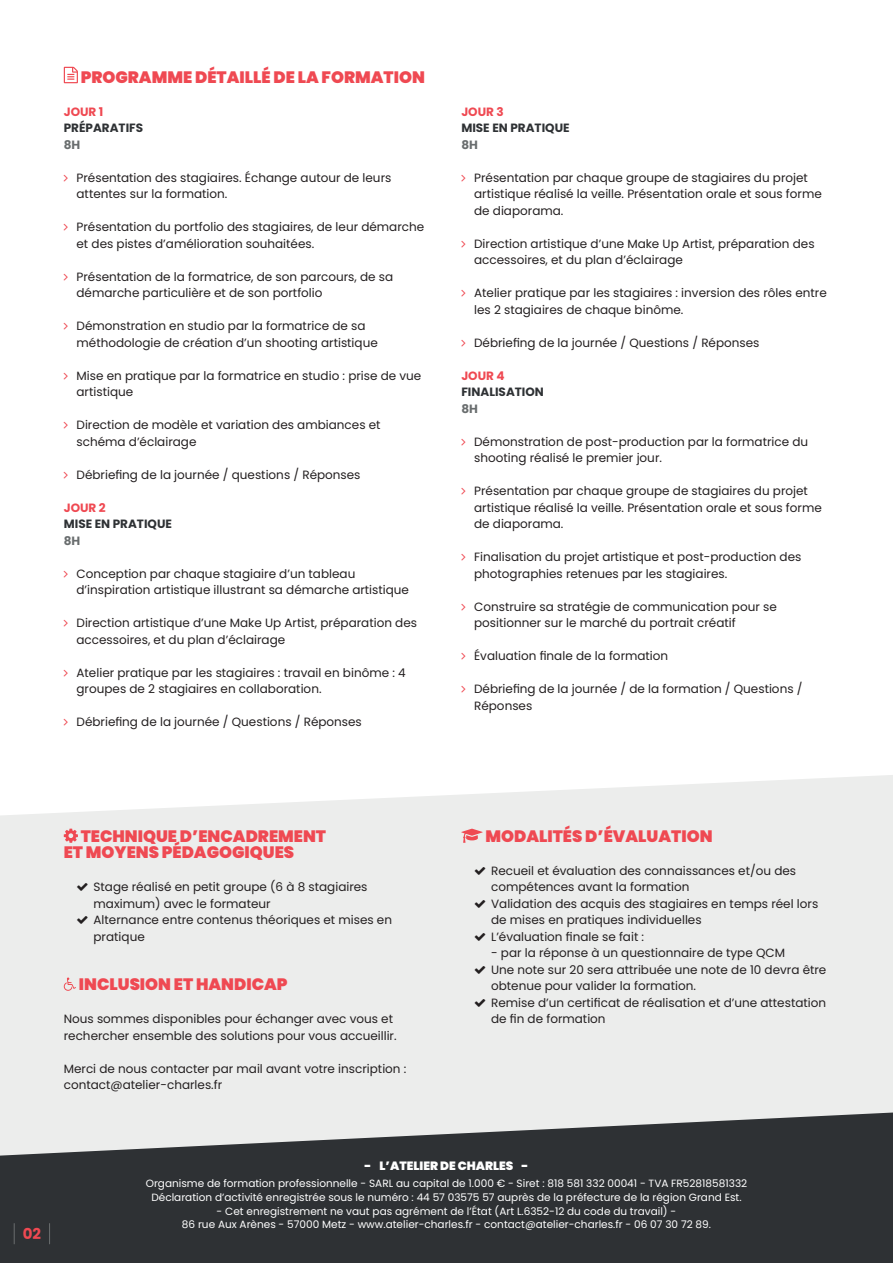
<style>
.page{position:relative;width:893px;height:1263px;background:#fff}
.page>*{position:absolute;margin:0;border:0;box-sizing:border-box;transform-origin:0 0}
.Titre{font:900 16.5px/16.5px "Poppins";color:#ef4952}
.t1{font:700 15px "Poppins";color:#ef4952}
.t2{font:12px/16.5px "Poppins";color:#231f20}
.Jour{font:700 12px/16.5px "Poppins";color:#2e3134}
.t3{font:900 12px "Poppins";color:#fff}
.t4{font:10.5px "Poppins";color:#fff}
.s1{color:#ef4952}
.s2{color:#696d6e}
</style>
<div class="page">
<div style="left:0;top:775px;width:893px;height:337px;background:#ecedec"></div>
<svg style="left:0;top:1112px;width:893px;height:151px;background:#494c4e"></svg>
<svg style="left:64px;top:67px;width:14px;height:16px"></svg>
<svg style="left:64px;top:829px;width:14px;height:14px"></svg>
<svg style="left:64px;top:977px;width:12px;height:14px"></svg>
<svg style="left:461px;top:829px;width:22px;height:14px"></svg>
<svg style="left:14px;top:1223px;width:1px;height:21px"></svg>
<svg style="left:49px;top:1223px;width:1px;height:21px"></svg>
<svg style="left:77px;top:883px;width:11px;height:8px"></svg>
<svg style="left:77px;top:916px;width:11px;height:8px"></svg>
<svg style="left:475px;top:866px;width:10px;height:8px"></svg>
<svg style="left:475px;top:899px;width:10px;height:8px"></svg>
<svg style="left:475px;top:932px;width:10px;height:8px"></svg>
<svg style="left:475px;top:965px;width:10px;height:8px"></svg>
<svg style="left:475px;top:998px;width:10px;height:8px"></svg>
<p class="Titre" style="left:81px;top:69px;width:346px">PROGRAMME DÉTAILLÉ DE LA FORMATION</p>
<p class="Jour" style="left:64px;top:103px;width:81px"><span class="s1">JOUR 1<br></span>PRÉPARATIFS<br><span class="s2">8H</span></p>
<p class="t2" style="left:77px;top:169px;width:316px">Présentation des stagiaires. Échange autour de leurs attentes sur la formation.</p>
<p class="t2" style="left:77px;top:219px;width:349px">Présentation du portfolio des stagiaires, de leur démarche et des pistes d’amélioration souhaitées.</p>
<p class="t2" style="left:77px;top:268px;width:318px">Présentation de la formatrice, de son parcours, de sa démarche particulière et de son portfolio</p>
<p class="t2" style="left:77px;top:318px;width:303px">Démonstration en studio par la formatrice de sa méthodologie de création d’un shooting artistique</p>
<p class="t2" style="left:77px;top:367px;width:346px">Mise en pratique par la formatrice en studio : prise de vue artistique</p>
<p class="t2" style="left:77px;top:417px;width:306px">Direction de modèle et variation des ambiances et schéma d’éclairage</p>
<p class="t2" style="left:77px;top:466px;width:286px">Débriefing de la journée / questions / Réponses</p>
<p class="Jour" style="left:64px;top:499px;width:110px"><span class="s1">JOUR 2<br></span>MISE EN PRATIQUE<br><span class="s2">8H</span></p>
<p class="t2" style="left:77px;top:565px;width:334px">Conception par chaque stagiaire d’un tableau d’inspiration artistique illustrant sa démarche artistique</p>
<p class="t2" style="left:77px;top:615px;width:342px">Direction artistique d’une Make Up Artist, préparation des accessoires, et du plan d’éclairage</p>
<p class="t2" style="left:77px;top:664px;width:331px">Atelier pratique par les stagiaires : travail en binôme : 4 groupes de 2 stagiaires en collaboration.</p>
<p class="t2" style="left:77px;top:714px;width:287px">Débriefing de la journée / Questions / Réponses</p>
<p class="Jour" style="left:461px;top:103px;width:110px"><span class="s1">JOUR 3<br></span>MISE EN PRATIQUE<br><span class="s2">8H</span></p>
<p class="t2" style="left:474px;top:169px;width:349px">Présentation par chaque groupe de stagiaires du projet artistique réalisé la veille. Présentation orale et sous forme de diaporama.</p>
<p class="t2" style="left:474px;top:235px;width:342px">Direction artistique d’une Make Up Artist, préparation des accessoires, et du plan d’éclairage</p>
<p class="t2" style="left:474px;top:285px;width:354px">Atelier pratique par les stagiaires : inversion des rôles entre les 2 stagiaires de chaque binôme.</p>
<p class="t2" style="left:474px;top:334px;width:287px">Débriefing de la journée / Questions / Réponses</p>
<p class="Jour" style="left:461px;top:367px;width:84px"><span class="s1">JOUR 4<br></span>FINALISATION<br><span class="s2">8H</span></p>
<p class="t2" style="left:474px;top:433px;width:336px">Démonstration de post-production par la formatrice du shooting réalisé le premier jour.</p>
<p class="t2" style="left:474px;top:483px;width:349px">Présentation par chaque groupe de stagiaires du projet artistique réalisé la veille. Présentation orale et sous forme de diaporama.</p>
<p class="t2" style="left:474px;top:549px;width:329px">Finalisation du projet artistique et post-production des photographies retenues par les stagiaires.</p>
<p class="t2" style="left:474px;top:598px;width:304px">Construire sa stratégie de communication pour se positionner sur le marché du portrait créatif</p>
<p class="t2" style="left:474px;top:648px;width:196px">Évaluation finale de la formation</p>
<p class="t2" style="left:474px;top:681px;width:330px">Débriefing de la journée / de la formation / Questions /<br>Réponses</p>
<p class="Titre" style="left:64px;top:828px;width:264px;text-indent:17px">TECHNIQUE D’ENCADREMENT<br>ET MOYENS PÉDAGOGIQUES</p>
<p class="t2" style="left:94px;top:879px;width:276px">Stage réalisé en petit groupe (6 à 8 stagiaires maximum) avec le formateur</p>
<p class="t2" style="left:94px;top:912px;width:300px">Alternance entre contenus théoriques et mises en pratique</p>
<p class="Titre" style="left:79px;top:976px;width:210px">INCLUSION ET HANDICAP</p>
<p class="t2" style="left:64px;top:1011px;width:334px">Nous sommes disponibles pour échanger avec vous et rechercher ensemble des solutions pour vous accueillir.</p>
<p class="t2" style="left:64px;top:1060px;width:344px">Merci de nous contacter par mail avant votre inscription :</p>
<p class="t2" style="left:64px;top:1077px;width:160px">contact@atelier-charles.fr</p>
<p class="Titre" style="left:485px;top:828px;width:229px">MODALITÉS D’ÉVALUATION</p>
<p class="t2" style="left:491px;top:862px;width:306px">Recueil et évaluation des connaissances et/ou des compétences avant la formation</p>
<p class="t2" style="left:491px;top:895px;width:329px">Validation des acquis des stagiaires en temps réel lors de mises en pratiques individuelles</p>
<p class="t2" style="left:491px;top:928px;width:155px">L’évaluation finale se fait :</p>
<p class="t2" style="left:491px;top:945px;width:295px">- par la réponse à un questionnaire de type QCM</p>
<p class="t2" style="left:491px;top:961px;width:337px">Une note sur 20 sera attribuée une note de 10 devra être obtenue pour valider la formation.</p>
<p class="t2" style="left:491px;top:994px;width:337px">Remise d’un certificat de réalisation et d’une attestation de fin de formation</p>
<p class="t1" style="left:23px;top:1225px;width:20px">02</p>
<p class="t3" style="left:364px;top:1158px;width:166px">- L’ATELIER DE CHARLES -</p>
<p class="t4" style="left:146px;top:1178px;width:603px">Organisme de formation professionnelle - SARL au capital de 1.000 € - Siret : 818 581 332 00041 - TVA FR52818581332</p>
<p class="t4" style="left:151px;top:1191px;width:592px">Déclaration d’activité enregistrée sous le numéro : 44 57 03575 57 auprès de la préfecture de la région Grand Est.</p>
<p class="t4" style="left:217px;top:1205px;width:461px">- Cet enregistrement ne vaut pas agrément de l’État (Art L.6352-12 du code du travail) -</p>
<p class="t4" style="left:182px;top:1218px;width:531px">86 rue Aux Arènes - 57000 Metz - www.atelier-charles.fr - contact@atelier-charles.fr - 06 07 30 72 89.</p>
</div>
